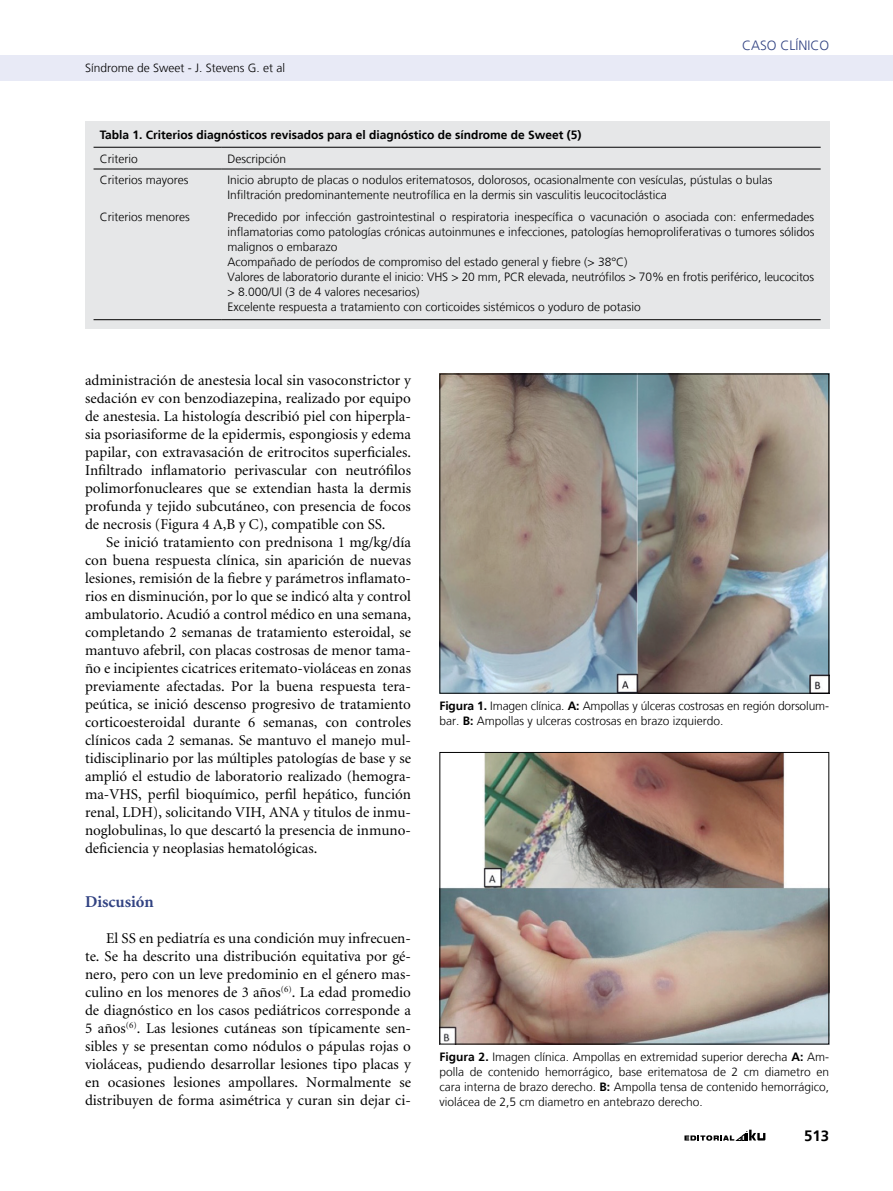
<style>
.page{position:relative;width:893px;height:1191px;background:#fff}
.page>*{position:absolute;margin:0;border:0;box-sizing:border-box;transform-origin:0 0}
.t1{font:700 16.5px "Minion";color:#314282}
.t2{font:15px/18px "Minion";color:#000;text-align:justify}
.t3{font:700 15px "Frutiger LT";color:#000}
.t4{font:300 13.5px "Frutiger LT";color:#314282}
.t5{font:300 12px/15px "Frutiger LT";color:#000}
.t6{font:700 12px "Frutiger LT";color:#000}
.s1{font-weight:700}
</style>
<div class="page">
<svg style="left:684px;top:1129px;width:81px;height:11px"></svg>
<div style="left:0;top:55px;width:893px;height:26px;background:#e8eaf6"></div>
<div style="left:85px;top:121px;width:744px;height:208px;background:#e6e7e8"></div>
<hr style="left:94px;top:147px;width:127px;height:1px;background:#000">
<hr style="left:221px;top:147px;width:600px;height:1px;background:#000">
<hr style="left:94px;top:169px;width:127px;height:1px;background:#000">
<hr style="left:221px;top:169px;width:600px;height:1px;background:#000">
<hr style="left:94px;top:319px;width:127px;height:1px;background:#000">
<hr style="left:221px;top:319px;width:600px;height:1px;background:#000">
<img style="left:441px;top:375px;width:386px;height:316px">
<img style="left:441px;top:754px;width:386px;height:288px">
<div style="left:439px;top:752px;width:390px;height:292px;border:1px solid #000"></div>
<p class="t5" style="left:85px;top:61px;width:202px">Síndrome de Sweet - J. Stevens G. et al</p>
<p class="t4" style="left:742px;top:38px;width:73px">Caso Clínico</p>
<p class="t6" style="left:100px;top:127px;width:483px">Tabla 1. Criterios diagnósticos revisados para el diagnóstico de síndrome de Sweet (5)</p>
<p class="t5" style="left:100px;top:151px;width:39px">Criterio</p>
<p class="t5" style="left:227px;top:151px;width:60px">Descripción</p>
<p class="t5" style="left:100px;top:173px;width:90px">Criterios mayores</p>
<p class="t5" style="left:227px;top:173px;width:546px">Inicio abrupto de placas o nodulos eritematosos, dolorosos, ocasionalmente con vesículas, pústulas o bulas<br>Infiltración predominantemente neutrofílica en la dermis sin vasculitis leucocitoclástica</p>
<p class="t5" style="left:100px;top:210px;width:91px">Criterios menores</p>
<p class="t5" style="left:227px;top:210px;width:588px">Precedido por infección gastrointestinal o respiratoria inespecífica o vacunación o asociada con: enfermedades inflamatorias como patologías crónicas autoinmunes e infecciones, patologías hemoproliferativas o tumores sólidos malignos o embarazo<br>Acompañado de períodos de compromiso del estado general y fiebre (&gt; 38°C)<br>Valores de laboratorio durante el inicio: VHS &gt; 20 mm, PCR elevada, neutrófilos &gt; 70% en frotis periférico, leucocitos &gt; 8.000/Ul (3 de 4 valores necesarios)<br>Excelente respuesta a tratamiento con corticoides sistémicos o yoduro de potasio</p>
<p class="t2" style="left:85px;top:372px;width:327px">administración de anestesia local sin vasoconstrictor y sedación ev con benzodiazepina, realizado por equipo de anestesia. La histología describió piel con hiperpla&shy;sia psoriasiforme de la epidermis, espongiosis y edema papilar, con extravasación de eritrocitos superficiales.<br>Infiltrado inflamatorio perivascular con neutrófilos polimorfonucleares que se extendian hasta la dermis profunda y tejido subcutáneo, con presencia de focos de necrosis (Figura 4 A,B y C), compatible con SS.</p>
<p class="t2" style="left:85px;top:534px;width:327px;text-indent:21px">Se inició tratamiento con prednisona 1 mg/kg/día con buena respuesta clínica, sin aparición de nuevas lesiones, remisión de la fiebre y parámetros inflamato&shy;rios en disminución, por lo que se indicó alta y control ambulatorio. Acudió a control médico en una semana, completando 2 semanas de tratamiento esteroidal, se mantuvo afebril, con placas costrosas de menor tama&shy;ño e incipientes cicatrices eritemato-violáceas en zonas previamente afectadas. Por la buena respuesta tera&shy;peútica, se inició descenso progresivo de tratamiento corticoesteroidal durante 6 semanas, con controles clínicos cada 2 semanas. Se mantuvo el manejo mul&shy;tidisciplinario por las múltiples patologías de base y se amplió el estudio de laboratorio realizado (hemogra&shy;ma-VHS, perfil bioquímico, perfil hepático, función renal, LDH), solicitando VIH, ANA y titulos de inmu&shy;noglobulinas, lo que descartó la presencia de inmuno&shy;deficiencia y neoplasias hematológicas.</p>
<p class="t1" style="left:85px;top:893px;width:70px">Discusión</p>
<p class="t2" style="left:85px;top:930px;width:327px;text-indent:21px">El SS en pediatría es una condición muy infrecuen&shy;te. Se ha descrito una distribución equitativa por gé&shy;nero, pero con un leve predominio en el género mas&shy;culino en los menores de 3 años<sup>(6)</sup>. La edad promedio de diagnóstico en los casos pediátricos corresponde a 5 años<sup>(6)</sup>. Las lesiones cutáneas son típicamente sen&shy;sibles y se presentan como nódulos o pápulas rojas o violáceas, pudiendo desarrollar lesiones tipo placas y en ocasiones lesiones ampollares. Normalmente se distribuyen de forma asimétrica y curan sin dejar ci-</p>
<p class="t5" style="left:439px;top:698px;width:391px"><span class="s1">Figura 1.</span> Imagen clínica. <span class="s1">A:</span> Ampollas y úlceras costrosas en región dorsolum&shy;bar. <span class="s1">B:</span> Ampollas y ulceras costrosas en brazo izquierdo.</p>
<p class="t5" style="left:439px;top:1049px;width:391px;text-align:justify"><span class="s1">Figura 2.</span> Imagen clínica. Ampollas en extremidad superior derecha <span class="s1">A:</span> Am&shy;polla de contenido hemorrágico, base eritematosa de 2 cm diametro en cara interna de brazo derecho. <span class="s1">B:</span> Ampolla tensa de contenido hemorrágico, violácea de 2,5 cm diametro en antebrazo derecho.</p>
<p class="t3" style="left:804px;top:1126px;width:27px">513</p>
</div>
